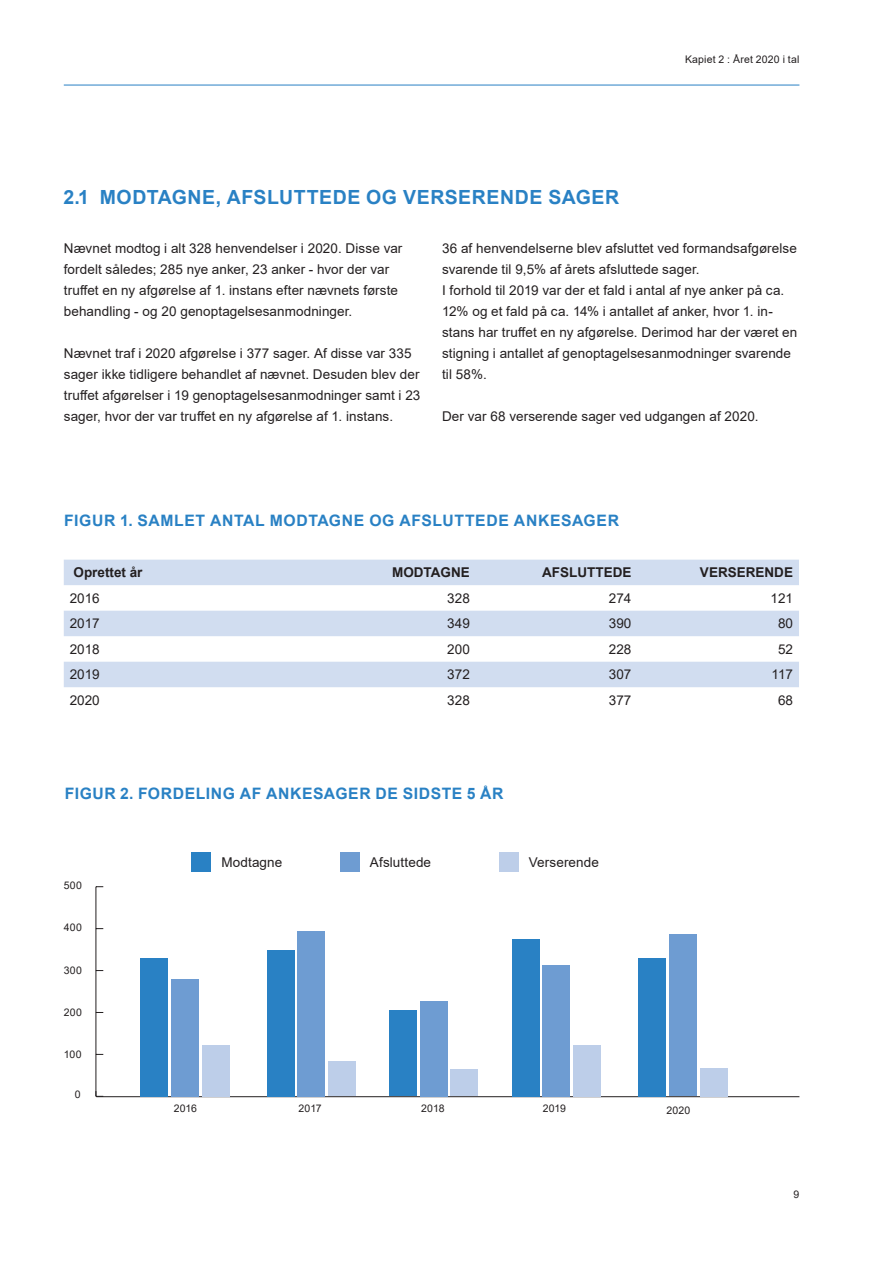
<style>
.page{position:relative;width:893px;height:1263px;background:#fff}
.page>*{position:absolute;margin:0;border:0;box-sizing:border-box;transform-origin:0 0}
.Brødtekst{font:700 19.5px "Arial";letter-spacing:.03em;color:#2981c4}
.Brødtekst-2{font:700 15.75px "Arial";letter-spacing:.035em;color:#2981c4}
.Brødtekst-3{font:13.5px/21px "Arial";letter-spacing:.005em;color:#231f20}
.t1{font:700 13.5px "Arial";color:#231f20}
.Brødtekst-4{font:10.5px "Arial";letter-spacing:.02em;color:#231f20}
</style>
<div class="page">
<svg style="left:64px;top:560px;width:735px;height:127px;fill:#d1ddf0"></svg>
<hr style="left:96px;top:887px;width:1px;height:209px;background:#231f20">
<div style="left:191px;top:852px;width:20px;height:20px;background:#2981c4"></div>
<div style="left:340px;top:852px;width:20px;height:20px;background:#6e9cd2"></div>
<div style="left:499px;top:852px;width:20px;height:20px;background:#bdcee9"></div>
<hr style="left:64px;top:85px;width:735px;height:1px;background:#2981c4">
<hr style="left:96px;top:1096px;width:703px;height:1px;background:#231f20">
<div style="left:700px;top:1068px;width:27px;height:28px;background:#bdcee9"></div>
<div style="left:669px;top:934px;width:28px;height:162px;background:#6e9cd2"></div>
<div style="left:202px;top:1045px;width:27px;height:51px;background:#bdcee9"></div>
<div style="left:171px;top:979px;width:28px;height:117px;background:#6e9cd2"></div>
<div style="left:141px;top:958px;width:27px;height:138px;background:#2981c4"></div>
<div style="left:328px;top:1061px;width:28px;height:35px;background:#bdcee9"></div>
<div style="left:297px;top:931px;width:28px;height:165px;background:#6e9cd2"></div>
<div style="left:267px;top:950px;width:27px;height:146px;background:#2981c4"></div>
<div style="left:451px;top:1069px;width:27px;height:27px;background:#bdcee9"></div>
<div style="left:420px;top:1001px;width:28px;height:95px;background:#6e9cd2"></div>
<div style="left:389px;top:1011px;width:28px;height:85px;background:#2981c4"></div>
<div style="left:573px;top:1045px;width:28px;height:51px;background:#bdcee9"></div>
<div style="left:543px;top:965px;width:27px;height:131px;background:#6e9cd2"></div>
<div style="left:512px;top:939px;width:28px;height:157px;background:#2981c4"></div>
<div style="left:638px;top:958px;width:27px;height:138px;background:#2981c4"></div>
<p class="Brødtekst" style="left:63px;top:183px;width:557px">2.1 MODTAGNE, AFSLUTTEDE OG VERSERENDE SAGER</p>
<p class="Brødtekst-4" style="left:685px;top:52px;width:116px">Kapiet 2 : Året 2020 i tal</p>
<p class="Brødtekst-3" style="left:64px;top:237px;width:340px">Nævnet modtog i alt 328 henvendelser i 2020. Disse var fordelt således; 285 nye anker, 23 anker - hvor der var truffet en ny afgørelse af 1. instans efter nævnets første behandling - og 20 genoptagelsesanmodninger.</p>
<p class="Brødtekst-3" style="left:64px;top:342px;width:358px">Nævnet traf i 2020 afgørelse i 377 sager. Af disse var 335 sager ikke tidligere behandlet af nævnet. Desuden blev der truffet afgørelser i 19 genoptagelsesanmodninger samt i 23 sager, hvor der var truffet en ny afgørelse af 1. instans.</p>
<p class="Brødtekst-3" style="left:442px;top:237px;width:356px">36 af henvendelserne blev afsluttet ved formandsafgørelse svarende til 9,5% af årets afsluttede sager.</p>
<p class="Brødtekst-3" style="left:442px;top:279px;width:357px">I forhold til 2019 var der et fald i antal af nye anker på ca.<br>12% og et fald på ca. 14% i antallet af anker, hvor 1. in&shy;stans har truffet en ny afgørelse. Derimod har der været en stigning i antallet af genoptagelsesanmodninger svarende til 58%.</p>
<p class="Brødtekst-3" style="left:442px;top:405px;width:318px">Der var 68 verserende sager ved udgangen af 2020.</p>
<p class="Brødtekst-2" style="left:64px;top:509px;width:556px">FIGUR 1. SAMLET ANTAL MODTAGNE OG AFSLUTTEDE ANKESAGER</p>
<p class="t1" style="left:74px;top:563px;width:71px">Oprettet år</p>
<p class="t1" style="left:392px;top:563px;width:79px">MODTAGNE</p>
<p class="t1" style="left:542px;top:563px;width:91px">AFSLUTTEDE</p>
<p class="t1" style="left:700px;top:563px;width:95px">VERSERENDE</p>
<p class="Brødtekst-3" style="left:70px;top:587px;width:32px">2016</p>
<p class="Brødtekst-3" style="left:447px;top:587px;width:24px">328</p>
<p class="Brødtekst-3" style="left:609px;top:587px;width:24px">274</p>
<p class="Brødtekst-3" style="left:770px;top:587px;width:24px">121</p>
<p class="Brødtekst-3" style="left:70px;top:613px;width:32px">2017</p>
<p class="Brødtekst-3" style="left:447px;top:613px;width:24px">349</p>
<p class="Brødtekst-3" style="left:609px;top:613px;width:24px">390</p>
<p class="Brødtekst-3" style="left:778px;top:613px;width:17px">80</p>
<p class="Brødtekst-3" style="left:70px;top:638px;width:32px">2018</p>
<p class="Brødtekst-3" style="left:447px;top:638px;width:24px">200</p>
<p class="Brødtekst-3" style="left:609px;top:638px;width:24px">228</p>
<p class="Brødtekst-3" style="left:778px;top:638px;width:17px">52</p>
<p class="Brødtekst-3" style="left:70px;top:664px;width:32px">2019</p>
<p class="Brødtekst-3" style="left:447px;top:664px;width:24px">372</p>
<p class="Brødtekst-3" style="left:609px;top:664px;width:24px">307</p>
<p class="Brødtekst-3" style="left:771px;top:664px;width:23px">117</p>
<p class="Brødtekst-3" style="left:70px;top:689px;width:32px">2020</p>
<p class="Brødtekst-3" style="left:447px;top:689px;width:24px">328</p>
<p class="Brødtekst-3" style="left:609px;top:689px;width:24px">377</p>
<p class="Brødtekst-3" style="left:778px;top:689px;width:17px">68</p>
<p class="Brødtekst-2" style="left:65px;top:782px;width:440px">FIGUR 2. FORDELING AF ANKESAGER DE SIDSTE 5 ÅR</p>
<p class="Brødtekst-4" style="left:64px;top:878px;width:20px">500</p>
<p class="Brødtekst-4" style="left:64px;top:920px;width:20px">400</p>
<p class="Brødtekst-4" style="left:64px;top:963px;width:20px">300</p>
<p class="Brødtekst-4" style="left:64px;top:1005px;width:20px">200</p>
<p class="Brødtekst-4" style="left:64px;top:1047px;width:19px">100</p>
<p class="Brødtekst-4" style="left:75px;top:1087px;width:7px">0</p>
<p class="Brødtekst-3" style="left:221px;top:852px;width:62px">Modtagne</p>
<p class="Brødtekst-3" style="left:370px;top:852px;width:63px">Afsluttede</p>
<p class="Brødtekst-3" style="left:529px;top:852px;width:72px">Verserende</p>
<p class="Brødtekst-4" style="left:174px;top:1101px;width:25px">2016</p>
<p class="Brødtekst-4" style="left:299px;top:1101px;width:25px">2017</p>
<p class="Brødtekst-4" style="left:421px;top:1101px;width:25px">2018</p>
<p class="Brødtekst-4" style="left:543px;top:1101px;width:25px">2019</p>
<p class="Brødtekst-4" style="left:666px;top:1103px;width:25px">2020</p>
<p class="Brødtekst-4" style="left:794px;top:1187px;width:7px">9</p>
</div>
